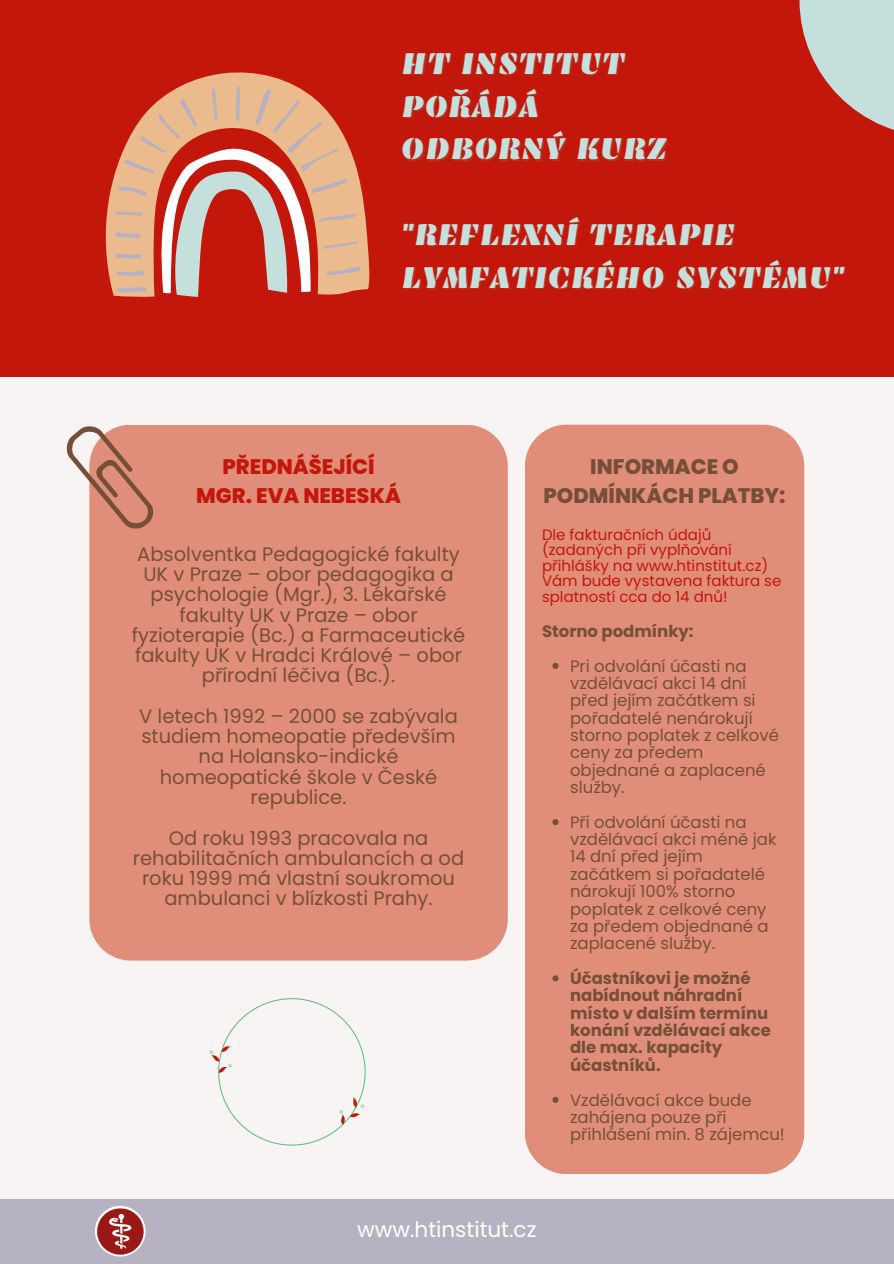
<style>
.page{position:relative;width:894px;height:1264px;background:#fff}
.page>*{position:absolute;margin:0;border:0;box-sizing:border-box;transform-origin:0 0}
.t1{font:31.35px/42.8px "Emblema One";color:#c5e0dc}
.t2{font:21.45px "Poppins";color:#fff}
.t3{font:800 21px/29.2px "Poppins";color:#774f38;text-align:center}
.t4{font:800 21px/29.2px "Poppins";color:#c4170c;text-align:center}
.t5{font:19.5px/20.2px "Poppins";color:#774f38;text-align:center}
.t6{font:16.5px/17.4px "Poppins";color:#774f38}
.t7{font:700 16.5px/17.4px "Poppins";color:#774f38}
.t8{font:15px/15.6px "Poppins";color:#c4170c}
.s1{color:rgb(170 91 66/.4)}
</style>
<div class="page">
<div style="left:0;top:0;width:893px;height:1263px;background:#f7f4f3"></div>
<div style="left:0;top:0;width:893px;height:376px;background:#c4170c"></div>
<div style="left:89px;top:425px;width:418px;height:535px;background:#e08e79"></div>
<div style="left:525px;top:424px;width:279px;height:750px;background:#e08e79"></div>
<svg style="left:66px;top:425px;width:89px;height:105px"></svg>
<svg style="left:552px;top:663px;width:6px;height:6px"></svg>
<svg style="left:552px;top:819px;width:6px;height:6px"></svg>
<svg style="left:552px;top:975px;width:6px;height:6px"></svg>
<svg style="left:552px;top:1096px;width:6px;height:6px"></svg>
<svg style="left:210px;top:998px;width:155px;height:147px"></svg>
<div style="left:0;top:1198px;width:893px;height:65px;background:#b6b2c1"></div>
<svg style="left:106px;top:72px;width:263px;height:224px"></svg>
<svg style="left:160px;top:293px;width:150px;height:3px"></svg>
<svg style="left:113px;top:87px;width:247px;height:206px"></svg>
<img style="left:95px;top:1205px;width:50px;height:51px;border-radius:50%">
<svg style="left:799px;top:0;width:94px;height:130px;fill:#c5e0dc"></svg>
<p class="t1" style="left:401px;top:42px;width:226px">HT INSTITUT</p>
<p class="t1" style="left:401px;top:85px;width:140px">POŘÁDÁ</p>
<p class="t1" style="left:401px;top:128px;width:269px">ODBORNÝ <span class="s1">KURZ</span></p>
<h1 class="t1" style="left:401px;top:213px;width:445px">"REFLEXNÍ TERAPIE<br>LYMFATICKÉHO SYSTÉMU"</h1>
<h3 class="t4" style="left:196px;top:451px;width:206px">PŘEDNÁŠEJÍCÍ<br>MGR. EVA NEBESKÁ</h3>
<p class="t5" style="left:132px;top:544px;width:335px">Absolventka Pedagogické fakulty<br>UK v Praze – obor pedagogika a psychologie (Mgr.), 3. Lékařské fakulty UK v Praze – obor fyzioterapie (Bc.) a Farmaceutické fakulty UK v Hradci Králové – obor přírodní léčiva (Bc.).</p>
<h2 class="t5" style="left:139px;top:706px;width:320px">V letech 1992 – 2000 se zabývala studiem homeopatie především na Holansko-indické homeopatické škole v České republice.</h2>
<p class="t5" style="left:133px;top:827px;width:333px">Od roku 1993 pracovala na rehabilitačních ambulancích a od roku 1999 má vlastní soukromou ambulanci v blízkosti Prahy.</p>
<p class="t3" style="left:543px;top:451px;width:243px">INFORMACE O<br>PODMÍNKÁCH PLATBY:</p>
<h1 class="t8" style="left:542px;top:526px;width:241px">Dle fakturačních údajů (zadaných při vyplňování přihlášky na www.htinstitut.cz)<br>Vám bude vystavena faktura se splatností cca do 14 dnů!</h1>
<h1 class="t7" style="left:542px;top:622px;width:153px">Storno podmínky:</h1>
<p class="t6" style="left:570px;top:657px;width:210px">Pri odvolání účasti na vzdělávací akci 14 dní před jejím začátkem si pořadatelé nenárokují storno poplatek z celkové ceny za předem objednané a zaplacené služby.</p>
<h2 class="t6" style="left:570px;top:813px;width:208px">Při odvolání účasti na vzdělávací akci méně jak<br>14 dní před jejím začátkem si pořadatelé nárokují 100% storno poplatek z celkové ceny za předem objednané a zaplacené služby.</h2>
<h3 class="t7" style="left:570px;top:969px;width:202px">Účastníkovi je možné nabídnout náhradní místo v dalším termínu konání vzdělávací akce dle max. kapacity účastníků.</h3>
<h3 class="t6" style="left:570px;top:1091px;width:216px">Vzdělávací akce bude zahájena pouze při přihlášení min. 8 zájemcu!</h3>
<h4 class="t2" style="left:357px;top:1214px;width:181px">www.htinstitut.cz</h4>
</div>
